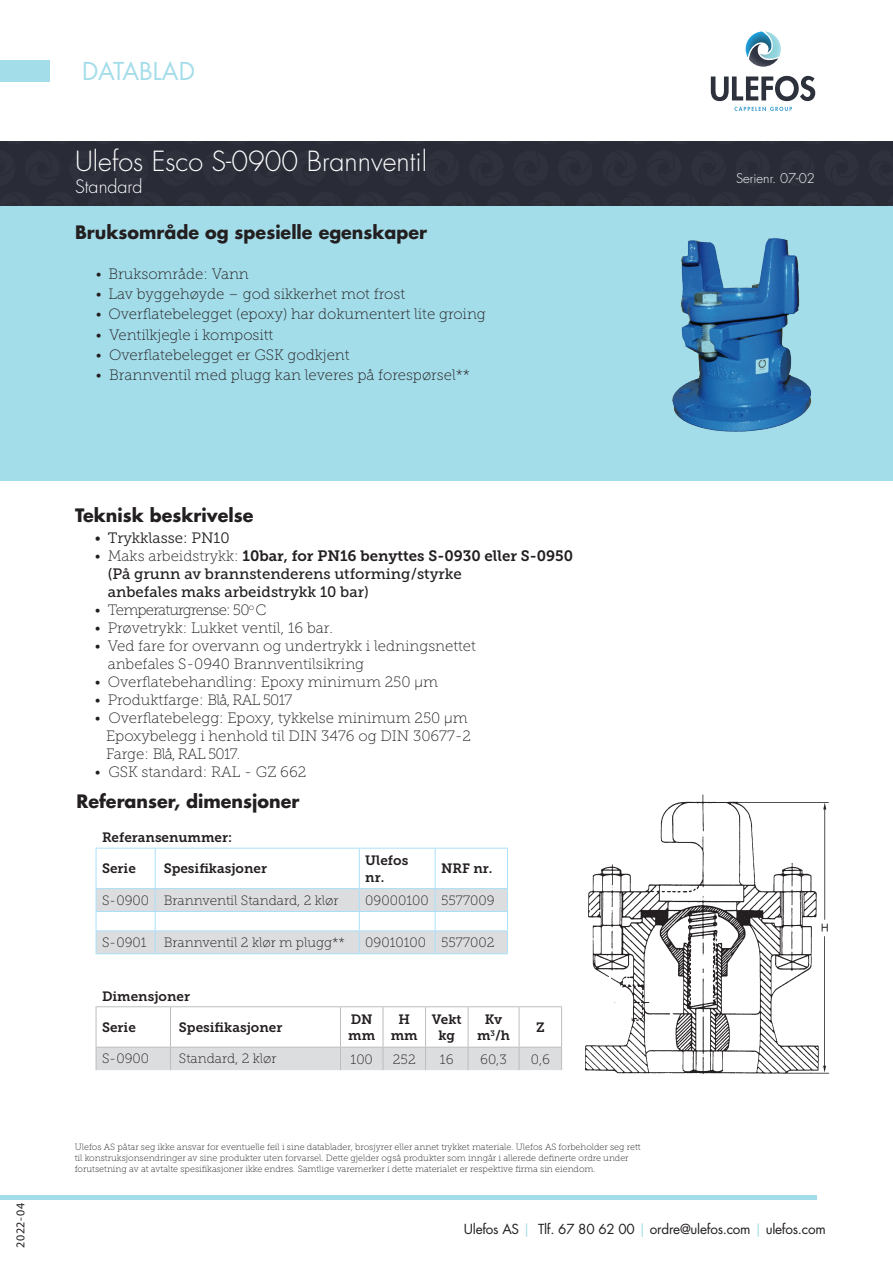
<style>
.page{position:relative;width:893px;height:1263px;background:#fff}
.page>*{position:absolute;margin:0;border:0;box-sizing:border-box;transform-origin:0 0}
.t1{font:300 27px "Futura Std";color:#fff}
.t2{font:24px "Futura Std";color:#a4ddea}
.t3{font:700 18px "Futura Std";color:#231f20}
.t4{font:300 18px "Futura Std";color:#fff}
.t5{font:15px/18px "Museo Slab 100";color:#231f20}
.t6{font:15px/18px "Museo Slab 500";color:#231f20}
.t7{font:15px "Museo Slab 700";color:#231f20}
.t8{font:15px "Museo Slab 100";letter-spacing:-.05em;color:#231f20}
.t9{font:15px "Museo Slab 300";color:#231f20}
.t10{font:13.5px "Museo Slab 100";color:#231f20}
.t11{font:13.5px/16.2px "Museo Slab 700";color:#231f20;text-align:center}
.t12{font:13.5px "Futura Std";letter-spacing:-.02em;color:#231f20}
.t13{font:300 13.05px "Futura Std";color:#fff}
.t14{font:12px "Myriad Pro";letter-spacing:.06em;color:#231f20}
.t15{font:9px/10.8px "Museo Slab 100";color:#231f20}
.s1{font-family:"Museo Slab 100"}
.s2{color:#a4ddea}
</style>
<div class="page">
<div style="left:0;top:205px;width:893px;height:275px;background:#a4ddea"></div>
<hr style="left:96px;top:1006px;width:74px;height:1px;background:#bcbdc0">
<hr style="left:96px;top:1007px;width:1px;height:40px;background:#bcbdc0">
<hr style="left:170px;top:1006px;width:170px;height:1px;background:#bcbdc0">
<hr style="left:170px;top:1007px;width:1px;height:40px;background:#bcbdc0">
<hr style="left:340px;top:1006px;width:43px;height:1px;background:#bcbdc0">
<hr style="left:340px;top:1007px;width:1px;height:40px;background:#bcbdc0">
<hr style="left:383px;top:1006px;width:43px;height:1px;background:#bcbdc0">
<hr style="left:383px;top:1007px;width:1px;height:40px;background:#bcbdc0">
<hr style="left:426px;top:1006px;width:42px;height:1px;background:#bcbdc0">
<hr style="left:425px;top:1007px;width:1px;height:40px;background:#bcbdc0">
<hr style="left:468px;top:1006px;width:51px;height:1px;background:#bcbdc0">
<hr style="left:468px;top:1007px;width:1px;height:40px;background:#bcbdc0">
<hr style="left:519px;top:1006px;width:43px;height:1px;background:#bcbdc0">
<hr style="left:519px;top:1007px;width:1px;height:40px;background:#bcbdc0">
<hr style="left:561px;top:1007px;width:1px;height:40px;background:#bcbdc0">
<div style="left:96px;top:1047px;width:466px;height:23px;background:#dcdddf"></div>
<hr style="left:96px;top:848px;width:59px;height:1px;background:#aae0f9">
<hr style="left:96px;top:848px;width:1px;height:40px;background:#aae0f9">
<hr style="left:155px;top:848px;width:204px;height:1px;background:#aae0f9">
<hr style="left:155px;top:848px;width:1px;height:40px;background:#aae0f9">
<hr style="left:359px;top:848px;width:76px;height:1px;background:#aae0f9">
<hr style="left:359px;top:848px;width:1px;height:40px;background:#aae0f9">
<hr style="left:435px;top:848px;width:73px;height:1px;background:#aae0f9">
<hr style="left:435px;top:848px;width:1px;height:40px;background:#aae0f9">
<hr style="left:507px;top:848px;width:1px;height:40px;background:#aae0f9">
<svg style="left:96px;top:888px;width:412px;height:65px"></svg>
<hr style="left:96px;top:953px;width:59px;height:1px;background:#aae0f9">
<hr style="left:155px;top:953px;width:204px;height:1px;background:#aae0f9">
<hr style="left:359px;top:953px;width:76px;height:1px;background:#aae0f9">
<hr style="left:435px;top:953px;width:73px;height:1px;background:#aae0f9">
<img style="left:672px;top:238px;width:140px;height:194px">
<img style="left:585px;top:794px;width:245px;height:280px">
<div style="left:0;top:141px;width:893px;height:64px;background:#292b37"></div>
<hr style="left:0;top:1195px;width:816px;height:4px;background:#a4ddea">
<div style="left:0;top:61px;width:50px;height:21px;background:#a4ddea"></div>
<svg style="left:734px;top:107px;width:58px;height:4px"></svg>
<svg style="left:746px;top:31px;width:35px;height:36px"></svg>
<svg style="left:711px;top:76px;width:104px;height:25px"></svg>
<p class="t14" style="left:13px;top:1248px;width:46px;rotate:-90deg">2022-04</p>
<h2 class="t2" style="left:82px;top:56px;width:114px">DATABLAD</h2>
<h1 class="t1" style="left:75px;top:145px;width:354px">Ulefos Esco S-0900 Brannventil</h1>
<p class="t4" style="left:75px;top:176px;width:69px">Standard</p>
<p class="t3" style="left:75px;top:220px;width:354px">Bruksområde og spesielle egenskaper</p>
<p class="t5" style="left:96px;top:265px;width:155px">• Bruksområde: Vann</p>
<p class="t5" style="left:96px;top:285px;width:311px">• Lav byggehøyde – god sikkerhet mot frost</p>
<p class="t5" style="left:96px;top:305px;width:392px">• Overflatebelegget (epoxy) har dokumentert lite groing</p>
<p class="t5" style="left:96px;top:326px;width:179px">• Ventilkjegle i kompositt</p>
<p class="t5" style="left:96px;top:346px;width:255px">• Overflatebelegget er GSK godkjent</p>
<p class="t5" style="left:96px;top:366px;width:376px">• Brannventil med plugg kan leveres på forespørsel**</p>
<p class="t3" style="left:75px;top:503px;width:180px">Teknisk beskrivelse</p>
<p class="t9" style="left:95px;top:530px;width:136px">• Trykklasse: PN10</p>
<p class="t7" style="left:95px;top:548px;width:480px"><span class="s1">• Maks arbeidstrykk:</span> 10bar, for PN16 benyttes S-0930 eller S-0950</p>
<p class="t6" style="left:108px;top:565px;width:356px">(På grunn av brannstenderens utforming/styrke anbefales maks arbeidstrykk 10 bar)</p>
<p class="t8" style="left:95px;top:602px;width:173px">• Temperaturgrense: 50<sup>o</sup> C</p>
<p class="t5" style="left:95px;top:619px;width:239px">• Prøvetrykk: Lukket ventil, 16 bar.</p>
<p class="t5" style="left:108px;top:637px;width:370px;text-indent:-13px">• Ved fare for overvann og undertrykk i ledningsnettet anbefales S-0940 Brannventilsikring</p>
<p class="t5" style="left:95px;top:673px;width:344px">• Overflatebehandling: Epoxy minimum 250 μm</p>
<p class="t5" style="left:95px;top:691px;width:199px">• Produktfarge: Blå, RAL 5017</p>
<p class="t5" style="left:106px;top:709px;width:366px;text-indent:-11px">• Overflatebelegg: Epoxy, tykkelse minimum 250 μm<br>Epoxybelegg i henhold til DIN 3476 og DIN 30677-2<br>Farge: Blå, RAL 5017.</p>
<p class="t5" style="left:95px;top:763px;width:213px">• GSK standard: RAL - GZ 662</p>
<p class="t3" style="left:77px;top:789px;width:224px">Referanser, dimensjoner</p>
<p class="t11" style="left:102px;top:829px;width:132px">Referansenummer:</p>
<p class="t11" style="left:102px;top:861px;width:35px">Serie</p>
<p class="t11" style="left:164px;top:861px;width:105px">Spesifikasjoner</p>
<p class="t11" style="left:365px;top:853px;width:45px;text-align:left">Ulefos nr.</p>
<p class="t11" style="left:441px;top:861px;width:53px">NRF nr.</p>
<p class="t10" style="left:102px;top:893px;width:238px">S-0900 Brannventil Standard, 2 klør</p>
<p class="t10" style="left:365px;top:893px;width:131px">09000100 5577009</p>
<p class="t10" style="left:102px;top:935px;width:46px">S-0901</p>
<p class="t10" style="left:164px;top:935px;width:183px">Brannventil 2 klør m plugg**</p>
<p class="t10" style="left:365px;top:935px;width:131px">09010100 5577002</p>
<p class="t11" style="left:102px;top:988px;width:90px">Dimensjoner</p>
<p class="t11" style="left:102px;top:1019px;width:35px">Serie</p>
<p class="t11" style="left:179px;top:1019px;width:105px">Spesifikasjoner</p>
<p class="t11" style="left:348px;top:1011px;width:28px;text-align:left">DN mm</p>
<p class="t11" style="left:391px;top:1011px;width:28px">H mm</p>
<p class="t11" style="left:432px;top:1011px;width:31px">Vekt kg</p>
<p class="t11" style="left:477px;top:1011px;width:35px">Kv m<sup>3</sup>/h</p>
<p class="t11" style="left:536px;top:1019px;width:10px">Z</p>
<p class="t10" style="left:102px;top:1051px;width:49px">S-0900</p>
<p class="t10" style="left:179px;top:1051px;width:99px">Standard, 2 klør</p>
<p class="t10" style="left:351px;top:1052px;width:24px">100</p>
<p class="t10" style="left:393px;top:1052px;width:24px">252</p>
<p class="t10" style="left:440px;top:1052px;width:15px">16</p>
<p class="t10" style="left:480px;top:1052px;width:28px">60,3</p>
<p class="t10" style="left:531px;top:1052px;width:21px">0,6</p>
<p class="t15" style="left:75px;top:1141px;width:567px">Ulefos AS påtar seg ikke ansvar for eventuelle feil i sine datablader, brosjyrer eller annet trykket materiale. Ulefos AS forbeholder seg rett til konstruksjonsendringer av sine produkter uten forvarsel. Dette gjelder også produkter som inngår i allerede definerte ordre under forutsetning av at avtalte spesifikasjoner ikke endres. Samtlige varemerker i dette materialet er respektive firma sin eiendom.</p>
<p class="t13" style="left:736px;top:170px;width:80px">Serienr. 07-02</p>
<p class="t12" style="left:464px;top:1221px;width:363px">Ulefos AS <span class="s2">|</span> Tlf. 67 80 62 00 <span class="s2">|</span> ordre@ulefos.com <span class="s2">|</span> ulefos.com</p>
</div>
